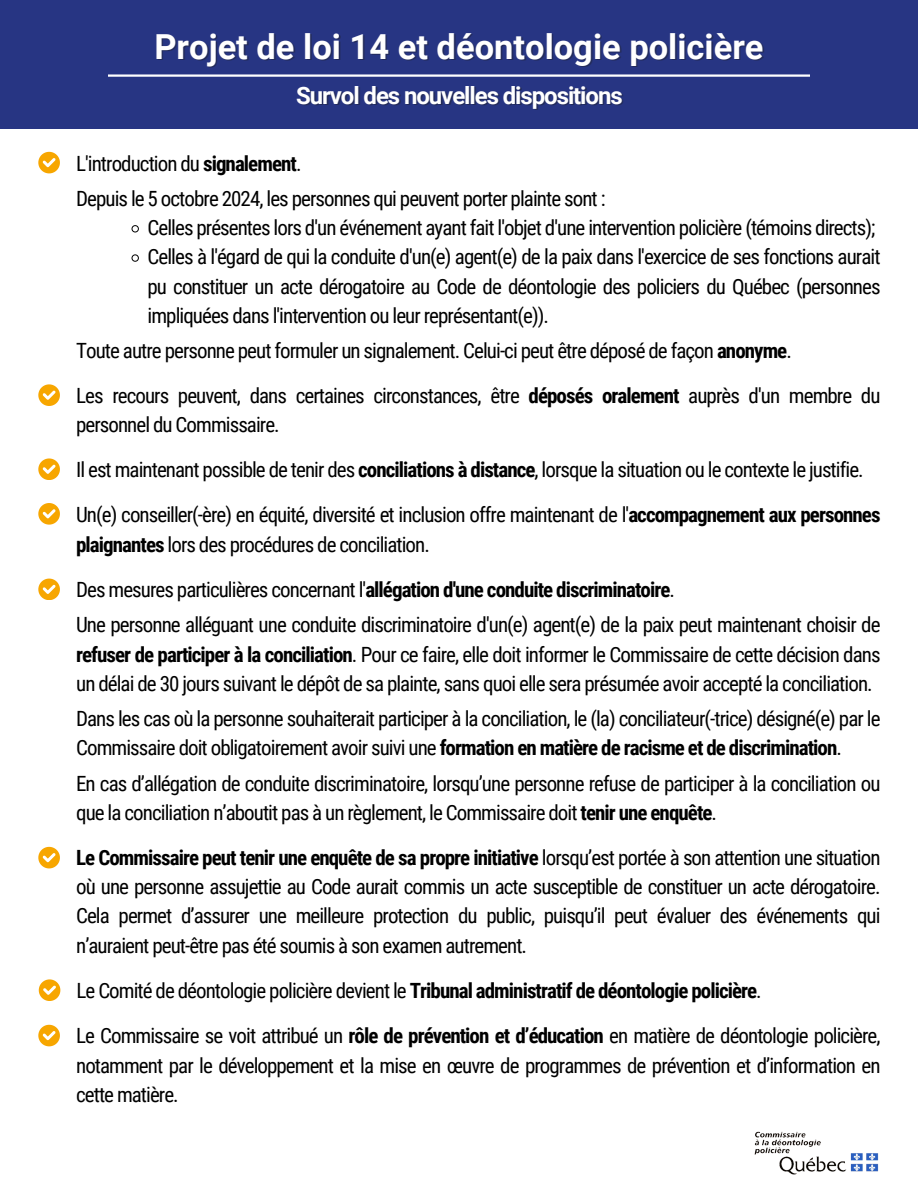
<style>
.page{position:relative;width:918px;height:1188px;background:#fff}
.page>*{position:absolute;margin:0;border:0;box-sizing:border-box;transform-origin:0 0}
.t1{font:700 34.5px "Roboto";color:#fff}
.t2{font:700 24px "Roboto";letter-spacing:-.045em;color:#fff}
.t3{font:21px/29.2px "Roboto Condensed";letter-spacing:-.045em;color:#000;text-align:justify}
.t4{font:700 21px "Roboto Condensed";letter-spacing:-.045em;color:#000}
.s1{font-weight:700}
.s2{font-weight:400}
</style>
<div class="page">
<svg style="left:38px;top:152px;width:22px;height:21px"></svg>
<svg style="left:132px;top:225px;width:7px;height:7px"></svg>
<svg style="left:132px;top:254px;width:7px;height:8px"></svg>
<svg style="left:38px;top:847px;width:22px;height:21px"></svg>
<svg style="left:38px;top:458px;width:22px;height:22px"></svg>
<svg style="left:39px;top:979px;width:21px;height:22px"></svg>
<svg style="left:38px;top:384px;width:22px;height:22px"></svg>
<svg style="left:38px;top:503px;width:22px;height:21px"></svg>
<svg style="left:38px;top:579px;width:22px;height:21px"></svg>
<div style="left:0;top:0;width:918px;height:129px;background:#273583"></div>
<hr style="left:108px;top:74px;width:702px;height:3px;background:#fff">
<img style="left:754px;top:1131px;width:125px;height:44px">
<svg style="left:38px;top:1025px;width:22px;height:21px"></svg>
<p class="t1" style="left:154px;top:27px;width:611px">Projet de loi 14 et déontologie policière</p>
<p class="t2" style="left:296px;top:81px;width:328px">Survol des nouvelles dispositions</p>
<h1 class="t3" style="left:76px;top:149px;width:227px">L'introduction du <span class="s1">signalement</span>.</h1>
<p class="t3" style="left:76px;top:184px;width:531px">Depuis le 5 octobre 2024, les personnes qui peuvent porter plainte sont :</p>
<p class="t3" style="left:148px;top:213px;width:729px">Celles présentes lors d'un événement ayant fait l'objet d'une intervention policière (témoins directs);</p>
<p class="t3" style="left:148px;top:242px;width:735px">Celles à l'égard de qui la conduite d'un(e) agent(e) de la paix dans l'exercice de ses fonctions aurait pu constituer un acte dérogatoire au Code de déontologie des policiers du Québec (personnes impliquées dans l'intervention ou leur représentant(e)).</p>
<p class="t3" style="left:76px;top:336px;width:717px">Toute autre personne peut formuler un signalement. Celui-ci peut être déposé de façon <span class="s1">anonyme</span>.</p>
<p class="t3" style="left:76px;top:381px;width:806px">Les recours peuvent, dans certaines circonstances, être <span class="s1">déposés oralement</span> auprès d'un membre du personnel du Commissaire.</p>
<p class="t3" style="left:76px;top:455px;width:789px">Il est maintenant possible de tenir des <span class="s1">conciliations à distance</span>, lorsque la situation ou le contexte le justifie.</p>
<p class="t3" style="left:76px;top:501px;width:806px">Un(e) conseiller(-ère) en équité, diversité et inclusion offre maintenant de l'<span class="s1">accompagnement aux personnes plaignantes</span> lors des procédures de conciliation.</p>
<p class="t4" style="left:76px;top:578px;width:600px"><span class="s2">Des mesures particulières concernant l'</span>allégation d'une conduite discriminatoire<span class="s2">.</span></p>
<p class="t3" style="left:76px;top:611px;width:806px">Une personne alléguant une conduite discriminatoire d'un(e) agent(e) de la paix peut maintenant choisir de <span class="s1">refuser de participer à la conciliation</span>. Pour ce faire, elle doit informer le Commissaire de cette décision dans un délai de 30 jours suivant le dépôt de sa plainte, sans quoi elle sera présumée avoir accepté la conciliation.</p>
<p class="t3" style="left:76px;top:704px;width:806px">Dans les cas où la personne souhaiterait participer à la conciliation, le (la) conciliateur(-trice) désigné(e) par le<br>Commissaire doit obligatoirement avoir suivi une <span class="s1">formation en matière de racisme et de discrimination</span>.</p>
<p class="t3" style="left:76px;top:769px;width:806px">En cas d’allégation de conduite discriminatoire, lorsqu’une personne refuse de participer à la conciliation ou que la conciliation n’aboutit pas à un règlement, le Commissaire doit <span class="s1">tenir une enquête</span>.</p>
<p class="t3" style="left:76px;top:843px;width:806px"><span class="s1">Le Commissaire peut tenir une enquête de sa propre initiative</span> lorsqu’est portée à son attention une situation où une personne assujettie au Code aurait commis un acte susceptible de constituer un acte dérogatoire.<br>Cela permet d’assurer une meilleure protection du public, puisqu’il peut évaluer des événements qui n’auraient peut-être pas été soumis à son examen autrement.</p>
<p class="t4" style="left:77px;top:978px;width:687px"><span class="s2">Le Comité de déontologie policière devient le</span> Tribunal administratif de déontologie policière<span class="s2">.</span></p>
<p class="t3" style="left:76px;top:1021px;width:806px">Le Commissaire se voit attribué un <span class="s1">rôle de prévention et d’éducation</span> en matière de déontologie policière, notamment par le développement et la mise en œuvre de programmes de prévention et d’information en cette matière.</p>
</div>
